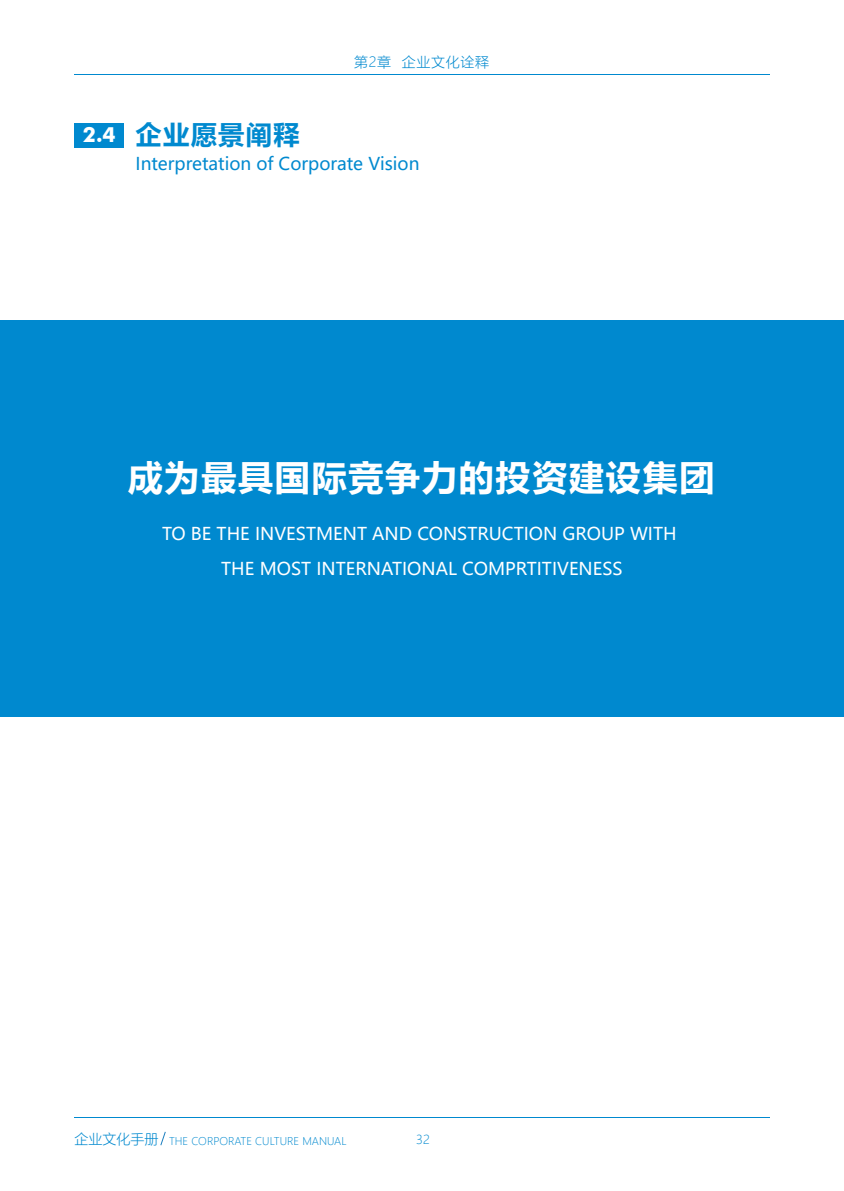
<style>
.page{position:relative;width:844px;height:1191px;background:#fff}
.page>*{position:absolute;margin:0;border:0;box-sizing:border-box;transform-origin:0 0}
.t1{font:700 35px "Microsoft Ya Hei UI";letter-spacing:.05em;color:#fff}
.t2{font:700 26.25px "Microsoft Ya Hei UI";letter-spacing:.05em;color:#0089cf}
.t3{font:17.5px/35px "Microsoft Ya Hei UI";color:#fff;text-align:center}
.t4{font:17.5px "Microsoft Ya Hei UI";color:#0089cf}
.t5{font:14px "Microsoft Ya Hei UI Light";letter-spacing:.05em;color:#0089cf}
.t6{font:12.25px "Microsoft Ya Hei UI Light";color:#0089cf}
.t7{font:10.5px "Microsoft Ya Hei UI Light";color:#0089cf}
.s1{font-family:"Futura BT";font-size:21px;color:#fff}
.s2{font-size:14px}
</style>
<div class="page">
<svg style="left:160px;top:1131px;width:6px;height:14px"></svg>
<hr style="left:74px;top:1116px;width:695px;height:1px;background:#0089cf">
<hr style="left:74px;top:74px;width:695px;height:1px;background:#0089cf">
<div style="left:74px;top:123px;width:50px;height:24px;background:#0089cf"></div>
<div style="left:0;top:319px;width:843px;height:397px;background:#0089cf"></div>
<h2 class="t2" style="left:83px;top:116px;width:218px"><span class="s1">2.4</span> 企业愿景阐释</h2>
<p class="t5" style="left:354px;top:53px;width:137px">第2章 企业文化诠释</p>
<p class="t4" style="left:135px;top:152px;width:285px">Interpretation of Corporate Vision</p>
<h1 class="t1" style="left:128px;top:453px;width:588px">成为最具国际竞争力的投资建设集团</h1>
<p class="t3" style="left:162px;top:515px;width:516px">TO BE THE INVESTMENT AND CONSTRUCTION GROUP WITH<br>THE MOST INTERNATIONAL COMPRTITIVENESS</p>
<p class="t7" style="left:74px;top:1133px;width:273px"><span class="s2">企业文化手册</span> THE CORPORATE CULTURE MANUAL</p>
<p class="t6" style="left:416px;top:1131px;width:15px">32</p>
</div>
